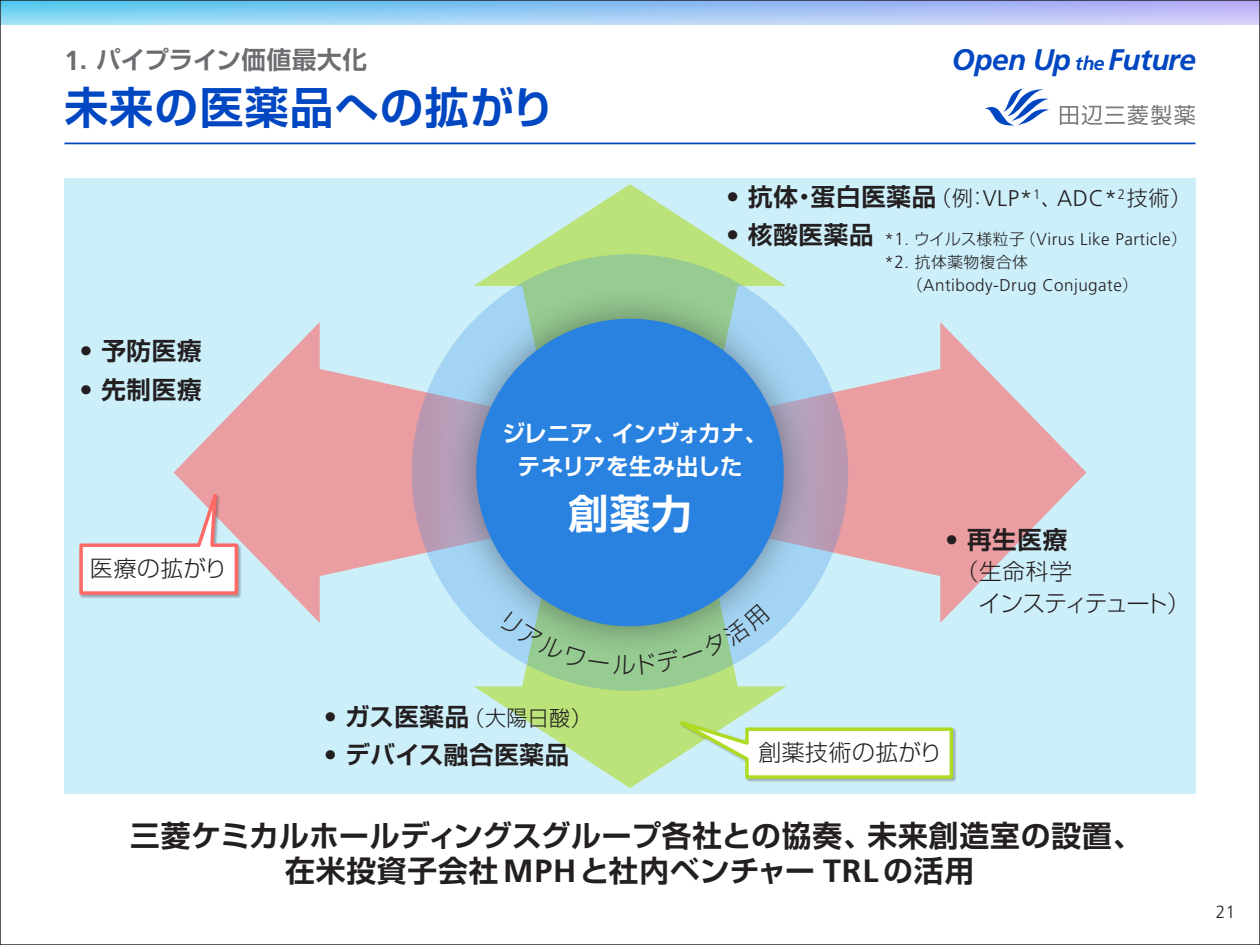
<style>
.page{position:relative;width:1260px;height:945px;background:#fff}
.page>*{position:absolute;margin:0;border:0;box-sizing:border-box;transform-origin:0 0}
.ページタイトル{font:700 43.75px "Shin Go Pr 6 N De";letter-spacing:.03em;color:#0047c1}
.JPN_Basic{font:700 40.25px "Shin Go Pr 6 N De";color:#fff}
.タイトル太15{font:700 29.75px/35px "Shin Go Pr 6 N De";letter-spacing:.03em;color:#231f20;text-align:center}
.t1{font:italic 700 29.75px "Frutiger LT Std";letter-spacing:-.02em;color:#0047c1}
.タイトル太15-2{font:700 24.5px "Shin Go Pr 6 N De";letter-spacing:.03em;color:#231f20}
.ページタイトル小{font:700 24.5px "Shin Go Pr 6 N De";letter-spacing:.015em;color:#6c6d70}
.JPN_Basic-2{font:700 22.75px "Shin Go Pr 6 N De";color:#fff}
.タイトル太15-3{font:300 22.75px/31.5px "Shin Go Pr 6 N";letter-spacing:-.035em;color:#231f20}
.JPN_Basic-3{font:300 22.75px "Shin Go Pr 6 N";letter-spacing:.03em;color:#231f20}
.タイトル太15-4{font:300 21px "Shin Go Pr 6 N";color:#231f20}
.t2{font:300 17.68px "Frutiger LT Std";color:#231f20;scale:.96 1}
.注記{font:300 16.97px "Frutiger LT Std";letter-spacing:.03em;color:#231f20}
.注記-2{font:300 15.75px "Shin Go Pr 6 N";letter-spacing:.03em;color:#231f20}
.s1{font-family:"Frutiger LT Std";font-size:27.47px}
.s2{font-family:"Frutiger LT Std";font-size:26.43px}
.s3{font-size:19.25px}
.s4{font-family:"Shin Go Pr 6 N";font-weight:300;font-size:21px}
.s5{font-family:"Frutiger LT Std";font-weight:300;font-size:22.75px}
.s6{font-size:17.68px}
.s7{font-family:"Shin Go Pr 6 N";font-size:15.75px}
.s8{font-family:"Frutiger LT Std";font-size:16.97px}
.s9{font-family:"Frutiger LT Std";font-size:17.68px}
.s10{font-family:"Frutiger LT Std";font-weight:700;font-size:26.43px}
.s11{font-family:"Shin Go Pr 6 N De";font-weight:700;font-size:24.5px}
.s12{font-family:"Frutiger LT Std";font-size:32.2px}
</style>
<div class="page">
<div style="left:64px;top:179px;width:1132px;height:615px;background:#cceffa"></div>
<svg style="left:320px;top:365px;width:120px;height:215px;fill:#ea9ea1"></svg>
<svg style="left:474px;top:184px;width:312px;height:102px"></svg>
<svg style="left:820px;top:365px;width:120px;height:215px;fill:#ea9ea1"></svg>
<svg style="left:940px;top:322px;width:146px;height:301px"></svg>
<svg style="left:985px;top:89px;width:64px;height:37px"></svg>
<svg style="left:1060px;top:105px;width:135px;height:20px"></svg>
<hr style="left:64px;top:143px;width:1132px;height:1px;background:#0047c1">
<svg style="left:2px;top:2px;width:1256px;height:23px;background:#a0caf4"></svg>
<svg style="left:412px;top:254px;width:436px;height:437px;background:#a9b1aa"></svg>
<div style="left:444px;top:286px;width:372px;height:373px;background:#231f20;opacity:.45"></div>
<div style="left:476px;top:319px;width:308px;height:307px;background:#2982e0;border-radius:50%"></div>
<svg style="left:79px;top:322px;width:241px;height:301px"></svg>
<svg style="left:474px;top:686px;width:481px;height:102px"></svg>
<svg style="left:500px;top:603px;width:270px;height:72px"></svg>
<p class="ページタイトル小" style="left:64px;top:40px;width:304px"><span class="s1">1</span><span class="s2">.</span> パイプライン価値最大化</p>
<p class="ページタイトル" style="left:64px;top:71px;width:492px">未来の医薬品への拡がり</p>
<p class="タイトル太15-2" style="left:79px;top:331px;width:124px"><span class="s2">•</span> 予防医療</p>
<p class="タイトル太15-2" style="left:79px;top:369px;width:124px"><span class="s2">•</span> 先制医療</p>
<p class="t1" style="left:952px;top:42px;width:246px">Open Up <span class="s3">the</span> Future</p>
<p class="タイトル太15-2" style="left:726px;top:176px;width:467px"><span class="s2">•</span> 抗体・蛋白医薬品<span class="s4">（例：</span><span class="s5">VLP*</span><sup>1</sup><span class="s4">、</span><span class="s5">ADC*</span><sup>2</sup><span class="s4">技術）</span></p>
<p class="タイトル太15-2" style="left:726px;top:214px;width:149px"><span class="s2">•</span> 核酸医薬品</p>
<p class="注記" style="left:885px;top:230px;width:304px">*<span class="s6">1</span>. <span class="s7">ウイルス様粒子（</span>Virus Like Particle<span class="s7">）</span></p>
<p class="注記-2" style="left:885px;top:249px;width:145px"><span class="s8">*</span><span class="s9">2</span><span class="s8">.</span> 抗体薬物複合体</p>
<p class="注記" style="left:907px;top:275px;width:232px"><span class="s7">（</span>Antibody-Drug Conjugate<span class="s7">）</span></p>
<p class="JPN_Basic-3" style="left:90px;top:550px;width:139px">医療の拡がり</p>
<p class="JPN_Basic-2" style="left:502px;top:414px;width:266px">ジレニア、インヴォカナ、</p>
<p class="JPN_Basic-2" style="left:517px;top:448px;width:227px">テネリアを生み出した</p>
<p class="JPN_Basic" style="left:568px;top:481px;width:125px">創薬力</p>
<p class="タイトル太15-2" style="left:945px;top:519px;width:124px"><span class="s2">•</span> 再生医療</p>
<p class="タイトル太15-3" style="left:978px;top:554px;width:213px;text-indent:-23px">（生命科学<br>インスティテュート）</p>
<p class="タイトル太15-4" style="left:324px;top:701px;width:270px"><span class="s10">•</span> <span class="s11">ガス医薬品</span>（大陽日酸）</p>
<p class="タイトル太15-2" style="left:324px;top:735px;width:247px"><span class="s2">•</span> デバイス融合医薬品</p>
<p class="JPN_Basic-3" style="left:758px;top:734px;width:185px">創薬技術の拡がり</p>
<p class="タイトル太15" style="left:130px;top:817px;width:1014px">三菱ケミカルホールディングスグループ各社との協奏、未来創造室の設置、在米投資子会社<span class="s12">MPH</span>と社内ベンチャー <span class="s12">TRL</span>の活用</p>
<p class="t2" style="left:1216px;top:902px;width:22px">21</p>
</div>
